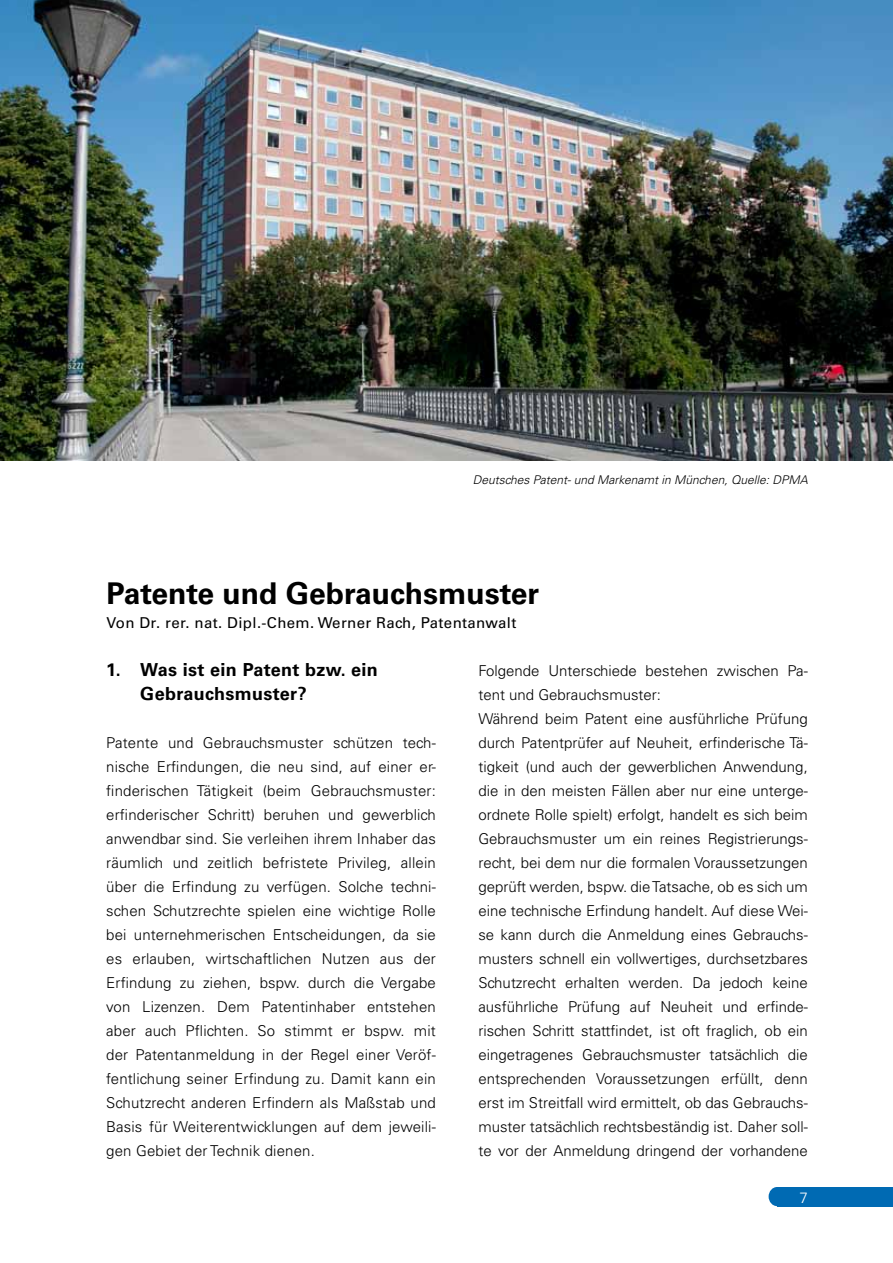
<style>
.page{position:relative;width:893px;height:1263px;background:#fff}
.page>*{position:absolute;margin:0;border:0;box-sizing:border-box;transform-origin:0 0}
.t1{font:700 30px "Univers";color:#000}
.t2{font:700 18px/24px "Univers";letter-spacing:.02em;color:#000}
.t3{font:300 15px/24px "Univers";color:#000;text-align:justify}
.t4{font:15px "Univers";letter-spacing:.025em;color:#000}
.t5{font:300 15px "Univers";color:#fff}
.t6{font:italic 300 12px "Univers";color:#000}
</style>
<div class="page">
<div style="left:777px;top:1187px;width:116px;height:19px;background:#006ab3"></div>
<div style="left:769px;top:1187px;width:17px;height:19px;background:#006ab3;border-radius:50%"></div>
<img style="left:0;top:0;width:893px;height:460px">
<p class="t6" style="left:473px;top:473px;width:336px">Deutsches Patent- und Markenamt in München, Quelle: DPMA</p>
<h1 class="t1" style="left:107px;top:576px;width:434px">Patente und Gebrauchsmuster</h1>
<p class="t4" style="left:107px;top:614px;width:411px">Von Dr. rer. nat. Dipl.-Chem. Werner Rach, Patentanwalt</p>
<p class="t2" style="left:140px;top:658px;width:239px;text-indent:-34px">1. Was ist ein Patent bzw. ein<br>Gebrauchsmuster?</p>
<p class="t3" style="left:106px;top:731px;width:331px">Patente und Gebrauchsmuster schützen tech&shy;nische Erfindungen, die neu sind, auf einer er&shy;finderischen Tätigkeit (beim Gebrauchsmuster: erfinderischer Schritt) beruhen und gewerblich anwendbar sind. Sie verleihen ihrem Inhaber das räumlich und zeitlich befristete Privileg, allein über die Erfindung zu verfügen. Solche techni&shy;schen Schutzrechte spielen eine wichtige Rolle bei unternehmerischen Entscheidungen, da sie es erlauben, wirtschaftlichen Nutzen aus der Erfindung zu ziehen, bspw. durch die Vergabe von Lizenzen. Dem Patentinhaber entstehen aber auch Pflichten. So stimmt er bspw. mit der Patentanmeldung in der Regel einer Veröf&shy;fentlichung seiner Erfindung zu. Damit kann ein Schutzrecht anderen Erfindern als Maßstab und Basis für Weiterentwicklungen auf dem jeweili&shy;gen Gebiet der Technik dienen.</p>
<p class="t3" style="left:478px;top:659px;width:331px;text-align:left">Folgende Unterschiede bestehen zwischen Pa&shy;tent und Gebrauchsmuster:<br>Während beim Patent eine ausführliche Prüfung durch Patentprüfer auf Neuheit, erfinderische Tä&shy;tigkeit (und auch der gewerblichen Anwendung, die in den meisten Fällen aber nur eine unterge&shy;ordnete Rolle spielt) erfolgt, handelt es sich beim Gebrauchsmuster um ein reines Registrierungs&shy;recht, bei dem nur die formalen Voraussetzungen geprüft werden, bspw. die Tatsache, ob es sich um eine technische Erfindung handelt. Auf diese Wei&shy;se kann durch die Anmeldung eines Gebrauchs&shy;musters schnell ein vollwertiges, durchsetzbares Schutzrecht erhalten werden. Da jedoch keine ausführliche Prüfung auf Neuheit und erfinde&shy;rischen Schritt stattfindet, ist oft fraglich, ob ein eingetragenes Gebrauchsmuster tatsächlich die entsprechenden Voraussetzungen erfüllt, denn erst im Streitfall wird ermittelt, ob das Gebrauchs&shy;muster tatsächlich rechtsbeständig ist. Daher soll&shy;te vor der Anmeldung dringend der vorhandene</p>
<p class="t5" style="left:800px;top:1188px;width:10px">7</p>
</div>
